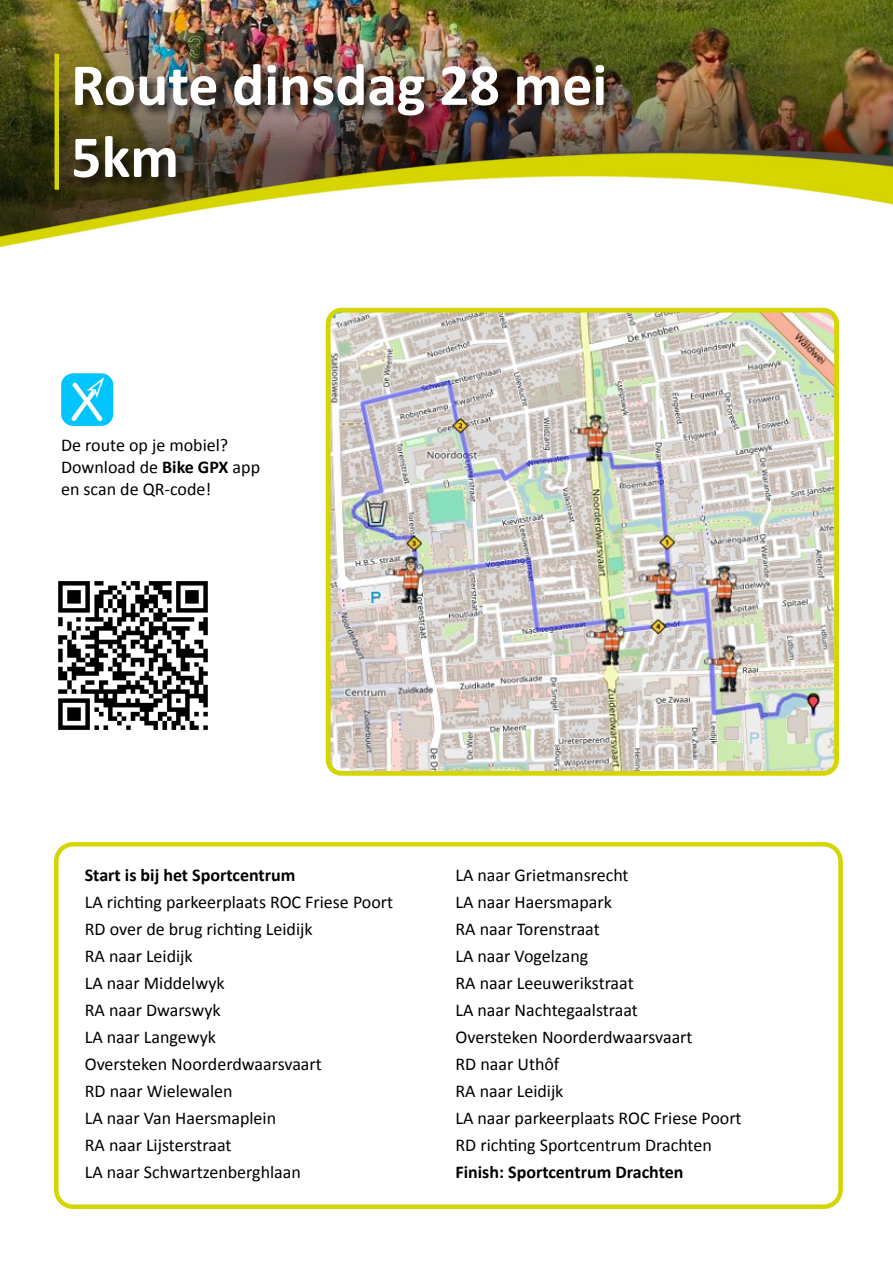
<style>
.page{position:relative;width:893px;height:1263px;background:#fff}
.page>*{position:absolute;margin:0;border:0;box-sizing:border-box;transform-origin:0 0}
.t1{font:700 60px/72px "Calibri";color:#fff}
.t2{font:18px/27px "Calibri";color:#000}
.t3{font:700 18px "Calibri";color:#000}
.s1{font-weight:700}
</style>
<div class="page">
<img style="left:0;top:0;width:893px;height:150px">
<img style="left:0;top:150px;width:893px;height:98px">
<div style="left:72px;top:62px;width:546px;height:129px;background:#000;opacity:.75"></div>
<hr style="left:55px;top:54px;width:4px;height:136px;background:#d5d500">
<div style="left:54px;top:842px;width:789px;height:367px;border:4px solid #d5d500;border-radius:17px"></div>
<img style="left:332px;top:314px;width:501px;height:456px">
<div style="left:326px;top:308px;width:513px;height:468px;border:5px solid #d5d500;border-radius:14px"></div>
<img style="left:61px;top:373px;width:52px;height:53px">
<img style="left:58px;top:581px;width:150px;height:149px">
<h1 class="t1" style="left:71px;top:47px;width:538px">Route dinsdag 28 mei<br>5km</h1>
<p class="t2" style="left:61px;top:434px;width:201px;line-height:21.6px">De route op je mobiel?<br>Download de <span class="s1">Bike GPX</span> app en scan de QR-code!</p>
<p class="t3" style="left:85px;top:862px;width:212px">Start is bij het Sportcentrum</p>
<p class="t2" style="left:85px;top:888px;width:310px">LA richting parkeerplaats ROC Friese Poort<br>RD over de brug richting Leidijk<br>RA naar Leidijk<br>LA naar Middelwyk<br>RA naar Dwarswyk<br>LA naar Langewyk<br>Oversteken Noorderdwaarsvaart<br>RD naar Wielewalen<br>LA naar Van Haersmaplein<br>RA naar Lijsterstraat<br>LA naar Schwartzenberghlaan</p>
<p class="t2" style="left:455px;top:861px;width:288px">LA naar Grietmansrecht<br>LA naar Haersmapark<br>RA naar Torenstraat<br>LA naar Vogelzang<br>RA naar Leeuwerikstraat<br>LA naar Nachtegaalstraat<br>Oversteken Noorderdwaarsvaart<br>RD naar Uthôf<br>RA naar Leidijk<br>LA naar parkeerplaats ROC Friese Poort<br>RD richting Sportcentrum Drachten</p>
<p class="t3" style="left:455px;top:1159px;width:229px">Finish: Sportcentrum Drachten</p>
</div>
